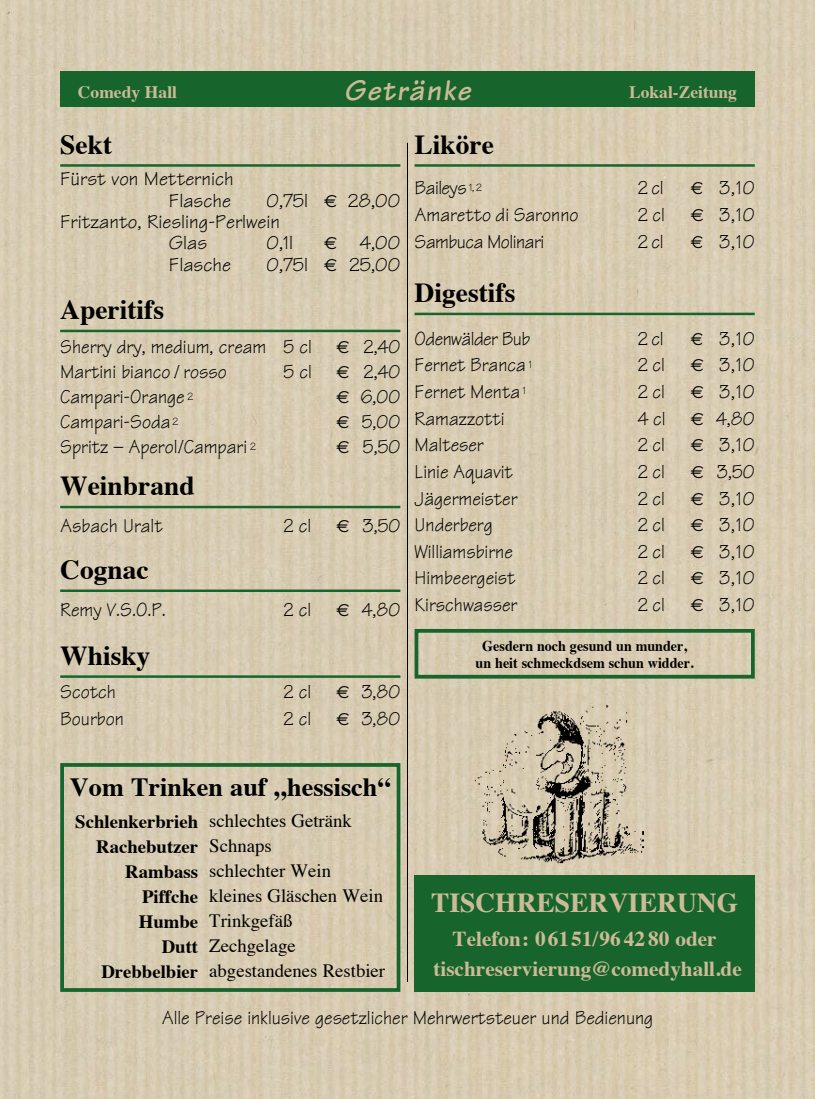
<style>
.page{position:relative;width:815px;height:1099px;background:#fff}
.page>*{position:absolute;margin:0;border:0;box-sizing:border-box;transform-origin:0 0}
.t1{font:italic 700 30px "Tekton";letter-spacing:.05em;color:#ccba99}
.t2{font:700 27.5px "Times";color:#000}
.t3{font:700 27.5px "Times";color:#ccba99}
.t4{font:700 26.25px "Times";color:#000}
.t5{font:700 21.25px "Times";color:#ccba99}
.abstand{font:20px "Tekton";color:#000;scale:.95 1}
.abstand-2{font:20px/21.2px "Tekton";color:#000;text-align:right}
.abstand-3{font:20px "Tekton";letter-spacing:-.025em;color:#000;scale:.95 1}
.t6{font:18.75px "Times";color:#000}
.t7{font:700 18.75px "Times";color:#000}
.t8{font:700 17.5px "Times";color:#ccba99}
.t9{font:700 15px "Times";color:#000;scale:.94 1}
.s1{font-family:"Euro Sans";font-size:17.5px}
</style>
<div class="page">
<img style="left:0;top:0;width:815px;height:1098px">
<hr style="left:407px;top:143px;width:1px;height:838px;background:#000">
<hr style="left:415px;top:164px;width:340px;height:3px;background:#17652c">
<hr style="left:415px;top:313px;width:340px;height:2px;background:#17652c">
<div style="left:60px;top:71px;width:695px;height:35px;background:#17652c"></div>
<div style="left:415px;top:875px;width:340px;height:116px;background:#17652c"></div>
<img style="left:473px;top:703px;width:171px;height:161px">
<hr style="left:60px;top:330px;width:340px;height:2px;background:#17652c">
<hr style="left:60px;top:506px;width:340px;height:2px;background:#17652c">
<hr style="left:60px;top:589px;width:340px;height:3px;background:#17652c">
<hr style="left:60px;top:675px;width:340px;height:3px;background:#17652c">
<div style="left:60px;top:763px;width:340px;height:228px;border:4px solid #17652c"></div>
<div style="left:415px;top:629px;width:340px;height:49px;border:4px solid #17652c"></div>
<hr style="left:60px;top:164px;width:340px;height:3px;background:#17652c">
<p class="t8" style="left:78px;top:75px;width:101px">Comedy Hall</p>
<p class="t1" style="left:344px;top:71px;width:128px">Getränke</p>
<p class="t8" style="left:629px;top:75px;width:109px">Lokal-Zeitung</p>
<p class="t2" style="left:60px;top:118px;width:53px">Sekt</p>
<p class="abstand-2" style="left:60px;top:168px;width:175px">Fürst von Metternich<br>Flasche</p>
<p class="abstand-2" style="left:266px;top:190px;width:135px">0,75l <span class="s1">E</span> 28,00</p>
<p class="abstand-2" style="left:169px;top:211px;width:112px;text-align:left;text-indent:-109px">Fritzanto, Riesling-Perlwein<br>Glas</p>
<p class="abstand-2" style="left:266px;top:232px;width:28px">0,1l</p>
<p class="abstand-2" style="left:324px;top:232px;width:78px"><span class="s1">E</span> 4,00</p>
<p class="abstand-2" style="left:169px;top:253px;width:64px">Flasche</p>
<p class="abstand-2" style="left:266px;top:253px;width:135px">0,75l <span class="s1">E</span> 25,00</p>
<p class="t2" style="left:60px;top:283px;width:105px">Aperitifs</p>
<p class="abstand" style="left:60px;top:334px;width:360px">Sherry dry, medium, cream 5 cl <span class="s1">E</span> 2,40</p>
<p class="abstand" style="left:60px;top:359px;width:177px">Martini bianco / rosso</p>
<p class="abstand" style="left:283px;top:359px;width:125px">5 cl <span class="s1">E</span> 2,40</p>
<p class="abstand" style="left:60px;top:384px;width:142px">Campari-Orange <sup>2</sup></p>
<p class="abstand" style="left:337px;top:384px;width:69px"><span class="s1">E</span> 6,00</p>
<p class="abstand" style="left:60px;top:409px;width:126px">Campari-Soda <sup>2</sup></p>
<p class="abstand" style="left:337px;top:409px;width:69px"><span class="s1">E</span> 5,00</p>
<p class="abstand" style="left:60px;top:434px;width:207px">Spritz – Aperol/Campari <sup>2</sup></p>
<p class="abstand" style="left:337px;top:434px;width:69px"><span class="s1">E</span> 5,50</p>
<p class="t2" style="left:60px;top:459px;width:136px">Weinbrand</p>
<p class="abstand" style="left:60px;top:513px;width:109px">Asbach Uralt</p>
<p class="abstand" style="left:283px;top:513px;width:31px">2 cl</p>
<p class="abstand" style="left:337px;top:513px;width:69px"><span class="s1">E</span> 3,50</p>
<p class="t2" style="left:60px;top:543px;width:90px">Cognac</p>
<p class="abstand" style="left:60px;top:597px;width:112px">Remy V.S.O.P.</p>
<p class="abstand" style="left:283px;top:597px;width:31px">2 cl</p>
<p class="abstand" style="left:337px;top:597px;width:69px"><span class="s1">E</span> 4,80</p>
<p class="t2" style="left:60px;top:629px;width:92px">Whisky</p>
<p class="abstand" style="left:60px;top:679px;width:60px">Scotch</p>
<p class="abstand" style="left:283px;top:679px;width:31px">2 cl</p>
<p class="abstand" style="left:337px;top:679px;width:69px"><span class="s1">E</span> 3,80</p>
<p class="abstand" style="left:60px;top:706px;width:68px">Bourbon</p>
<p class="abstand" style="left:283px;top:706px;width:31px">2 cl</p>
<p class="abstand" style="left:337px;top:706px;width:69px"><span class="s1">E</span> 3,80</p>
<p class="t2" style="left:415px;top:118px;width:81px">Liköre</p>
<p class="abstand-3" style="left:415px;top:176px;width:72px">Baileys <sup>1,</sup> <sup>2</sup></p>
<p class="abstand" style="left:638px;top:176px;width:29px">2 cl</p>
<p class="abstand" style="left:691px;top:176px;width:69px"><span class="s1">E</span> 3,10</p>
<p class="abstand" style="left:415px;top:202px;width:174px">Amaretto di Saronno</p>
<p class="abstand" style="left:638px;top:202px;width:30px">2 cl</p>
<p class="abstand" style="left:691px;top:202px;width:69px"><span class="s1">E</span> 3,10</p>
<p class="abstand-3" style="left:415px;top:229px;width:138px">Sambuca Molinari</p>
<p class="abstand" style="left:638px;top:229px;width:29px">2 cl</p>
<p class="abstand" style="left:691px;top:229px;width:69px"><span class="s1">E</span> 3,10</p>
<p class="t2" style="left:415px;top:266px;width:102px">Digestifs</p>
<p class="abstand-3" style="left:415px;top:326px;width:123px">Odenwälder Bub</p>
<p class="abstand" style="left:638px;top:326px;width:29px">2 cl</p>
<p class="abstand" style="left:691px;top:326px;width:69px"><span class="s1">E</span> 3,10</p>
<p class="abstand" style="left:415px;top:352px;width:125px">Fernet Branca <sup>1</sup></p>
<p class="abstand" style="left:638px;top:352px;width:30px">2 cl</p>
<p class="abstand" style="left:691px;top:352px;width:69px"><span class="s1">E</span> 3,10</p>
<p class="abstand" style="left:415px;top:379px;width:119px">Fernet Menta <sup>1</sup></p>
<p class="abstand" style="left:638px;top:379px;width:30px">2 cl</p>
<p class="abstand" style="left:691px;top:379px;width:69px"><span class="s1">E</span> 3,10</p>
<p class="abstand" style="left:415px;top:406px;width:96px">Ramazzotti</p>
<p class="abstand" style="left:638px;top:406px;width:31px">4 cl</p>
<p class="abstand" style="left:691px;top:406px;width:69px"><span class="s1">E</span> 4,80</p>
<p class="abstand" style="left:415px;top:432px;width:74px">Malteser</p>
<p class="abstand" style="left:638px;top:432px;width:30px">2 cl</p>
<p class="abstand" style="left:691px;top:432px;width:69px"><span class="s1">E</span> 3,10</p>
<p class="abstand" style="left:415px;top:459px;width:105px">Linie Aquavit</p>
<p class="abstand" style="left:638px;top:459px;width:30px">2 cl</p>
<p class="abstand" style="left:691px;top:459px;width:69px"><span class="s1">E</span> 3,50</p>
<p class="abstand" style="left:415px;top:486px;width:110px">Jägermeister</p>
<p class="abstand" style="left:638px;top:486px;width:30px">2 cl</p>
<p class="abstand" style="left:691px;top:486px;width:69px"><span class="s1">E</span> 3,10</p>
<p class="abstand" style="left:415px;top:512px;width:84px">Underberg</p>
<p class="abstand" style="left:638px;top:512px;width:30px">2 cl</p>
<p class="abstand" style="left:691px;top:512px;width:69px"><span class="s1">E</span> 3,10</p>
<p class="abstand" style="left:415px;top:539px;width:105px">Williamsbirne</p>
<p class="abstand" style="left:638px;top:539px;width:30px">2 cl</p>
<p class="abstand" style="left:691px;top:539px;width:69px"><span class="s1">E</span> 3,10</p>
<p class="abstand" style="left:415px;top:565px;width:108px">Himbeergeist</p>
<p class="abstand" style="left:638px;top:565px;width:30px">2 cl</p>
<p class="abstand" style="left:691px;top:565px;width:69px"><span class="s1">E</span> 3,10</p>
<p class="abstand" style="left:415px;top:592px;width:110px">Kirschwasser</p>
<p class="abstand" style="left:638px;top:592px;width:30px">2 cl</p>
<p class="abstand" style="left:691px;top:592px;width:69px"><span class="s1">E</span> 3,10</p>
<p class="t9" style="left:482px;top:632px;width:219px">Gesdern noch gesund un munder,</p>
<p class="t9" style="left:476px;top:648px;width:233px">un heit schmeckdsem schun widder.</p>
<p class="t4" style="left:70px;top:762px;width:322px">Vom Trinken auf „hessisch“</p>
<p class="t7" style="left:75px;top:803px;width:124px">Schlenkerbrieh</p>
<p class="t7" style="left:96px;top:828px;width:104px">Rachebutzer</p>
<p class="t7" style="left:125px;top:853px;width:74px">Rambass</p>
<p class="t7" style="left:142px;top:878px;width:58px">Piffche</p>
<p class="t7" style="left:139px;top:903px;width:61px">Humbe</p>
<p class="t7" style="left:162px;top:928px;width:38px">Dutt</p>
<p class="t7" style="left:101px;top:953px;width:98px">Drebbelbier</p>
<p class="t6" style="left:209px;top:802px;width:144px">schlechtes Getränk</p>
<p class="t6" style="left:209px;top:827px;width:64px">Schnaps</p>
<p class="t6" style="left:209px;top:852px;width:123px">schlechter Wein</p>
<p class="t6" style="left:209px;top:877px;width:175px">kleines Gläschen Wein</p>
<p class="t6" style="left:209px;top:902px;width:85px">Trinkgefäß</p>
<p class="t6" style="left:209px;top:927px;width:88px">Zechgelage</p>
<p class="t6" style="left:209px;top:952px;width:177px">abgestandenes Restbier</p>
<p class="t3" style="left:431px;top:876px;width:309px">TISCHRESERVIERUNG</p>
<p class="t5" style="left:453px;top:918px;width:266px">Telefon: 06151/96 42 80 oder</p>
<p class="t5" style="left:433px;top:948px;width:310px">tischreservierung@comedyhall.de</p>
<p class="abstand" style="left:162px;top:1004px;width:519px">Alle Preise inklusive gesetzlicher Mehrwertsteuer und Bedienung</p>
</div>
